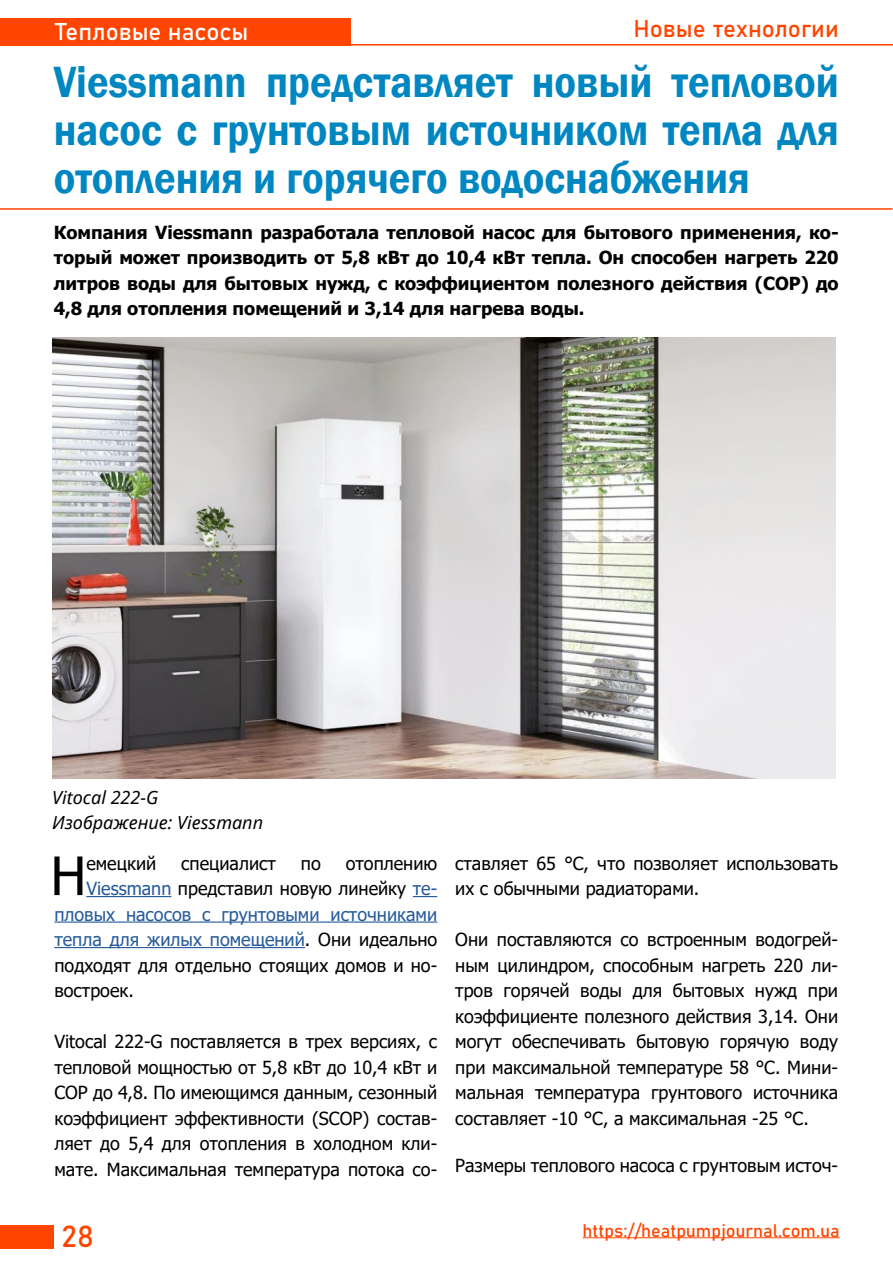
<style>
.page{position:relative;width:893px;height:1263px;background:#fff}
.page>*{position:absolute;margin:0;border:0;box-sizing:border-box;transform-origin:0 0}
.t1{font:53.1px "Tahoma";color:#000}
.t2{font:600 45px/48px "Franklin Gothic";color:#0087c1;text-align:justify;scale:.9 1}
.t3{font:30px "Bahnschrift";color:#ff4500}
.t4{font:24px "Bahnschrift";color:#ff4500}
.t5{font:24px "Bahnschrift";color:#fff}
.t6{font:18px/25.5px "Tahoma";color:#000;text-align:justify}
.t7{font:700 18px/25.5px "Tahoma";color:#000;text-align:justify}
.t8{font:18px "Tahoma";color:#275b9b}
.t9{font:italic 18px/25.5px "Noto Sans";color:#000}
.t10{font:18px "Bahnschrift";color:#ff4500}
.s1{color:#275b9b}
.s2{color:#000}
</style>
<div class="page">
<div style="left:0;top:1225px;width:54px;height:24px;background:#ff4500"></div>
<div style="left:0;top:18px;width:351px;height:27px;background:#ff4500"></div>
<hr style="left:347px;top:44px;width:546px;height:2px;background:#ff4500">
<hr style="left:583px;top:1237px;width:257px;height:1px;background:#ff4500">
<hr style="left:0;top:208px;width:893px;height:2px;background:#ff4500">
<img style="left:52px;top:337px;width:784px;height:441px">
<hr style="left:86px;top:896px;width:85px;height:1px;background:#275b9b">
<svg style="left:413px;top:896px;width:24px;height:1px"></svg>
<hr style="left:54px;top:921px;width:383px;height:2px;background:#275b9b">
<hr style="left:54px;top:947px;width:251px;height:1px;background:#275b9b">
<h3 class="t5" style="left:55px;top:13px;width:195px">Тепловые насосы</h3>
<h3 class="t4" style="left:633px;top:10px;width:207px">Новые технологии</h3>
<h2 class="t2" style="left:54px;top:58px;width:874px">Viessmann представляет новый тепловой насос с грунтовым источником тепла для отопления и горячего водоснабжения</h2>
<p class="t7" style="left:54px;top:220px;width:786px">Компания Viessmann разработала тепловой насос для бытового применения, ко&shy;торый может производить от 5,8 кВт до 10,4 кВт тепла. Он способен нагреть 220 литров воды для бытовых нужд, с коэффициентом полезного действия (COP) до 4,8 для отопления помещений и 3,14 для нагрева воды.</p>
<p class="t9" style="left:52px;top:784px;width:212px">Vitocal 222-G<br>Изображение: Viessmann</p>
<h1 class="t1" style="left:51px;top:840px;width:37px">Н</h1>
<p class="t6" style="left:86px;top:851px;width:71px">емецкий</p>
<p class="t6" style="left:181px;top:851px;width:96px">специалист</p>
<p class="t6" style="left:301px;top:851px;width:21px">по</p>
<p class="t6" style="left:346px;top:851px;width:93px">отоплению</p>
<p class="t6" style="left:86px;top:877px;width:352px"><span class="s1">Viessmann</span> представил новую линейку <span class="s1">те-</span></p>
<p class="t8" style="left:54px;top:902px;width:384px">пловых насосов с грунтовыми источниками</p>
<p class="t8" style="left:54px;top:927px;width:384px">тепла для жилых помещений<span class="s2">. Они идеально</span></p>
<p class="t6" style="left:54px;top:953px;width:384px">подходят для отдельно стоящих домов и но-</p>
<p class="t6" style="left:54px;top:979px;width:81px">востроек.</p>
<p class="t6" style="left:54px;top:1030px;width:384px">Vitocal 222-G поставляется в трех версиях, с тепловой мощностью от 5,8 кВт до 10,4 кВт и COP до 4,8. По имеющимся данным, сезонный коэффициент эффективности (SCOP) состав&shy;ляет до 5,4 для отопления в холодном кли&shy;мате. Максимальная температура потока со-</p>
<h3 class="t3" style="left:62px;top:1213px;width:34px">28</h3>
<p class="t6" style="left:455px;top:851px;width:384px">ставляет 65 °C, что позволяет использовать их с обычными радиаторами.</p>
<p class="t6" style="left:455px;top:928px;width:384px">Они поставляются со встроенным водогрей&shy;ным цилиндром, способным нагреть 220 ли&shy;тров горячей воды для бытовых нужд при коэффициенте полезного действия 3,14. Они могут обеспечивать бытовую горячую воду при максимальной температуре 58 °C. Мини&shy;мальная температура грунтового источника составляет -10 °C, а максимальная -25 °C.</p>
<p class="t6" style="left:455px;top:1153px;width:384px">Размеры теплового насоса с грунтовым источ-</p>
<p class="t10" style="left:583px;top:1217px;width:259px">https://heatpumpjournal.com.ua</p>
</div>
